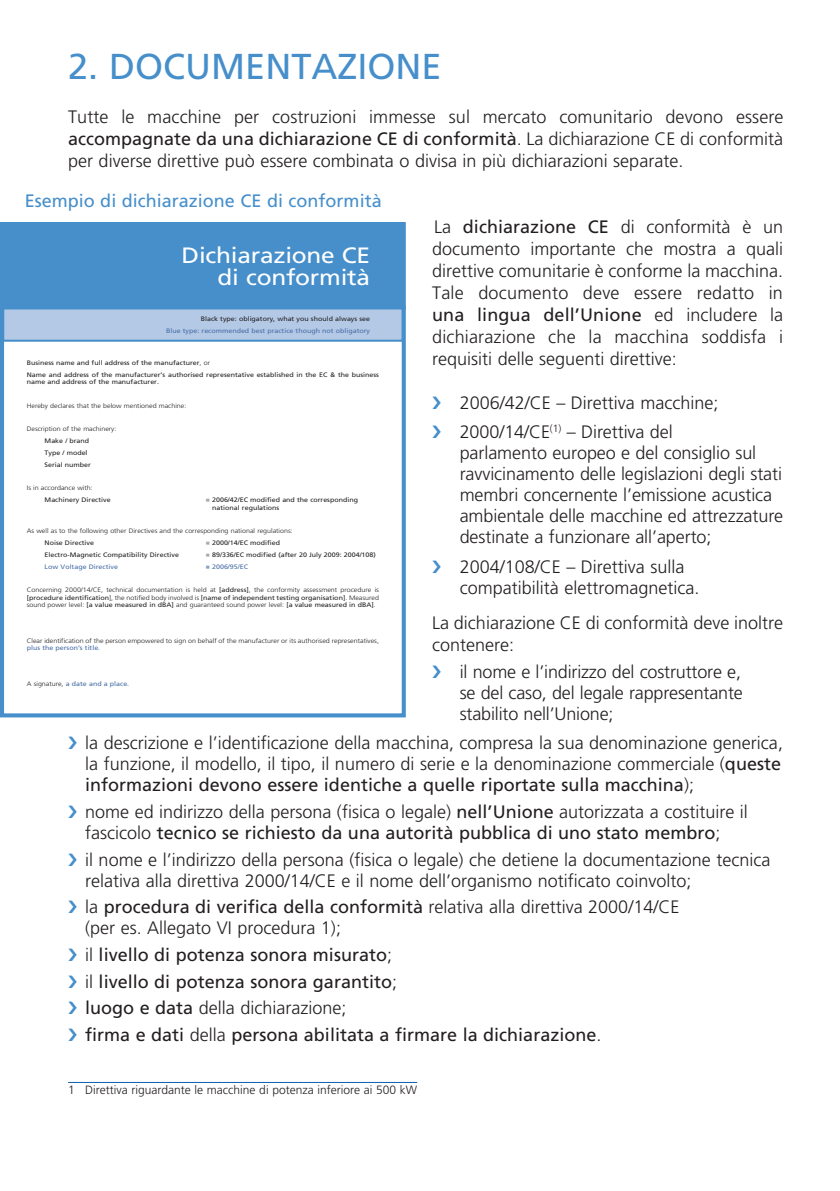
<style>
.page{position:relative;width:840px;height:1191px;background:#fff}
.page>*{position:absolute;margin:0;border:0;box-sizing:border-box;transform-origin:0 0}
.t1{font:36px "Frutiger LT Std";color:#468fcb}
.t2{font:22.2px/22.2px "Frutiger LT Std";letter-spacing:-.01em;color:#fff;text-align:right;scale:1.1 1}
.t3{font:300 18px/21px "Frutiger LT Std";color:#231f20}
.t4{font:18px/26.6px "Frutiger LT Std";color:#231f20}
.t5{font:18px "Frutiger LT Std";color:#468fcb}
.t6{font:300 12px "Frutiger LT Std";color:#231f20}
.t7{font:300 6.4px/7.4px "Frutiger LT Std";color:#231f20;text-align:justify;scale:1.1 1}
.t8{font:6.4px/11.8px "Frutiger LT Std";color:#231f20;scale:1.1 1}
.t9{font:6.4px "Frutiger LT Std";color:#476da6;scale:1.1 1}
.s1{font-weight:400}
.s2{font-weight:300}
.s3{color:#a8a9ad}
.s4{color:#8b9ec7}
.s5{font-weight:400;color:#476da6}
.s6{color:#004a8d}
.s7{font-weight:300;color:#231f20}
</style>
<div class="page">
<hr style="left:68px;top:1082px;width:349px;height:1px;background:#0960ae">
<div style="left:0;top:305px;width:405px;height:412px;border:4px solid #468fcb"></div>
<div style="left:2px;top:224px;width:401px;height:83px;background:#468fcb"></div>
<div style="left:0;top:222px;width:405px;height:87px;border:4px solid #468fcb"></div>
<div style="left:3px;top:308px;width:399px;height:33px;background:#b4c9e6"></div>
<div style="left:2px;top:307px;width:401px;height:35px;border:2px solid #468fcb"></div>
<h1 class="t1" style="left:68px;top:45px;width:142px">2. DOCUMENTAZ</h1>
<h1 class="t1" style="left:357px;top:45px;width:35px">IONE</h1>
<p class="t3" style="left:68px;top:106px;width:716px;line-height:22px;text-align:justify">Tutte le macchine per costruzioni immesse sul mercato comunitario devono essere <span class="s1">accompagnate da una dichiarazione CE di conformità</span>. La dichiarazione CE di conformità per diverse direttive può essere combinata o divisa in più dichiarazioni separate.</p>
<p class="t5" style="left:25px;top:190px;width:358px">Esempio di dichiarazione CE di conformità</p>
<p class="t3" style="left:432px;top:216px;width:352px;line-height:22px;text-align:justify">La <span class="s1">dichiarazione CE</span> di conformità è un documento importante che mostra a quali direttive comunitarie è conforme la macchina.<br>Tale documento deve essere redatto in <span class="s1">una lingua dell’U nione</span> ed includere la dichiarazione che la macchina soddisfa i requisiti delle seguenti direttive:</p>
<p class="t3" style="left:459px;top:388px;width:260px;line-height:29.6px">2006/42/CE – Direttiva macchine;<br>2000/14/CE<sup>(1)</sup> – Direttiva del</p>
<p class="t3" style="left:459px;top:443px;width:325px">parlamento europeo e del consiglio sul ravvicinamento delle legislazioni degli stati membri concernente l’emissione acustica ambientale delle macchine ed attrezzature destinate a funzionare all’aperto;</p>
<p class="t3" style="left:459px;top:556px;width:241px">2004/108/CE – Direttiva sulla compatibilità elettromagnetica.</p>
<p class="t3" style="left:432px;top:612px;width:352px;line-height:22px">La dichiarazione CE di conformità deve inoltre contenere:</p>
<p class="t3" style="left:459px;top:661px;width:284px;text-align:justify">il nome e l’indirizzo del costruttore e, se del caso, del legale rappresentante stabilito nell’Unione;</p>
<p class="t3" style="left:85px;top:732px;width:699px;text-align:justify">la descrizione e l’identificazione della macchina, compresa la sua denominazione generica, la funzione, il modello, il tipo, il numero di serie e la denominazione commerciale (<span class="s1">queste informazioni devono essere identiche a quelle riportate sulla macchina</span>);</p>
<p class="t3" style="left:85px;top:801px;width:664px">nome ed indirizzo della persona (fisica o legale) <span class="s1">nell’U nione</span> autorizzata a costituire il fascicolo <span class="s1">tecnico se richiesto da una autorità pubblica di uno stato membro</span>;</p>
<p class="t3" style="left:85px;top:849px;width:686px">il nome e l’indirizzo della persona (fisica o legale) che detiene la documentazione tecnica relativa alla direttiva 2000/14/CE e il nome dell’organismo notificato coinvolto;</p>
<p class="t3" style="left:85px;top:897px;width:595px">la <span class="s1">procedura di verifica della conformità</span> relativa alla direttiva 2000/14/CE (per es. Allegato VI procedura 1);</p>
<p class="t4" style="left:85px;top:941px;width:517px"><span class="s2">il</span> livello di potenza sonora misurato<span class="s2">;<br>il</span> livello di potenza sonora garantito<span class="s2">;<br></span>luogo e data <span class="s2">della dichiarazione;<br></span>firma e dati <span class="s2">della</span> persona abilitata a firmare la dichiarazione<span class="s2">.</span></p>
<p class="t2" style="left:181px;top:244px;width:173px">Dichiarazione CE di conformità</p>
<p class="t8" style="left:201px;top:312px;width:155px">Black type: obligatory, what you should always see</p>
<p class="t9" style="left:166px;top:327px;width:187px">Blue type: recommended best practice though not obligatory</p>
<p class="t8" style="left:27px;top:357px;width:321px">Business name and full address of the manufacturer<span class="s2">, or<br></span>Name and address of the manufacturer’s authorised representative established in the EC &amp; the business</p>
<p class="t8" style="left:27px;top:376px;width:122px">name and address of the manufacturer.</p>
<p class="t7" style="left:27px;top:402px;width:146px">Hereby declares that the below mentioned machine:</p>
<p class="t7" style="left:27px;top:425px;width:83px">Description of the machinery:</p>
<p class="t8" style="left:27px;top:435px;width:12px">M</p>
<p class="t8" style="left:51px;top:435px;width:36px">ake / brand</p>
<p class="t8" style="left:27px;top:447px;width:11px">T</p>
<p class="t8" style="left:45px;top:447px;width:44px;text-align:center">ype / model<br>Serial number</p>
<p class="t7" style="left:27px;top:484px;width:61px">Is in accordance with:</p>
<p class="t8" style="left:33px;top:494px;width:9px">M</p>
<p class="t8" style="left:51px;top:494px;width:55px">achinery Directive</p>
<p class="t8" style="left:212px;top:496px;width:134px;line-height:7.4px;text-indent:-7px"><span class="s3">■</span> 2006/42/EC modified and the corresponding national regulations</p>
<p class="t7" style="left:27px;top:527px;width:243px">As well as to the following other Directives and the corresponding national regulations:</p>
<p class="t8" style="left:33px;top:537px;width:9px">N</p>
<p class="t8" style="left:50px;top:537px;width:42px">oise Directive</p>
<p class="t8" style="left:205px;top:537px;width:69px"><span class="s3">■</span> 2000/14/EC modified</p>
<p class="t8" style="left:33px;top:549px;width:134px">E lectro-Magnetic Compatibility Directive</p>
<p class="t8" style="left:205px;top:549px;width:156px"><span class="s3">■</span> 89/336/EC modified (after 20 July 2009: 2004/108)</p>
<p class="t9" style="left:45px;top:563px;width:68px">Low Voltage Directive</p>
<p class="t9" style="left:205px;top:563px;width:40px"><span class="s4">■</span> 2006/95/E C</p>
<p class="t7" style="left:27px;top:586px;width:321px">Concerning 2000/14/CE, technical documentation is held at <span class="s1">[address]</span>, the conformity assessment procedure is <span class="s1">[procedure identification</span>], the notified body involved is <span class="s1">[name of independent testing organisation]</span>. Measured sound power level: <span class="s1">[a value measured in dBA]</span> and guaranteed sound power level: <span class="s1">[a value measured in dBA]</span>.</p>
<p class="t7" style="left:27px;top:637px;width:321px">Clear identification of the person empowered to sign on behalf of the manufacturer or its authorised representatives, <span class="s5">plus the person’s title</span><span class="s6">.</span></p>
<p class="t9" style="left:27px;top:679px;width:95px"><span class="s7">A signature,</span> a date and a place<span class="s7">.</span></p>
<p class="t6" style="left:68px;top:1083px;width:350px">1 Direttiva riguardante le macchine di potenza inferiore ai 500 kW</p>
</div>
